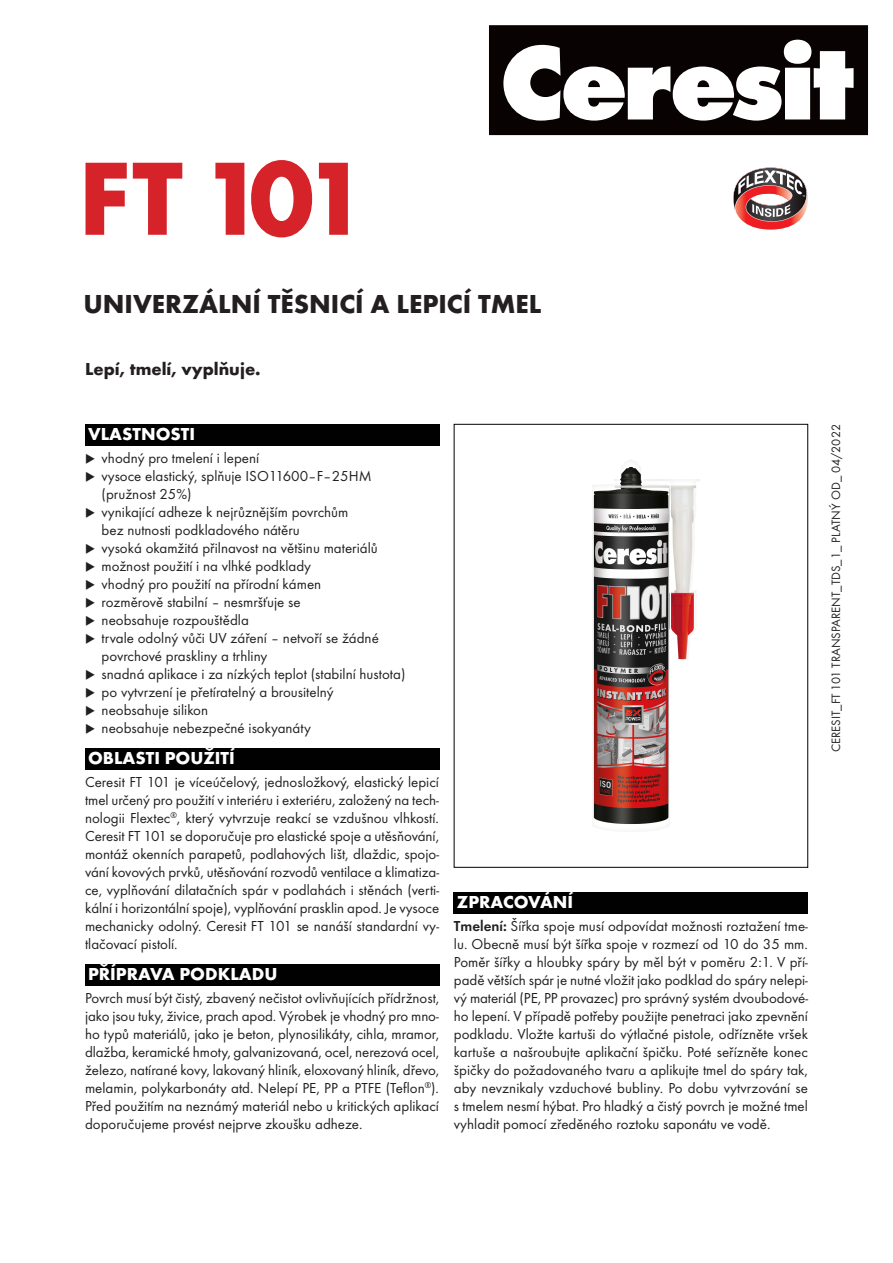
<style>
.page{position:relative;width:893px;height:1263px;background:#fff}
.page>*{position:absolute;margin:0;border:0;box-sizing:border-box;transform-origin:0 0}
.t1{font:700 108px "Futura TOT";color:#d62229}
.t2{font:700 27px "Futura TOT";color:#231f20}
.t3{font:700 18px "Futura TOT";color:#fff}
.t4{font:700 18px "Futura TOT";color:#231f20}
.t5{font:15px/18px "Futura TOT";color:#231f20}
.t6{font:12.6px "Futura TOT";color:#231f20}
.s1{font-weight:600}
</style>
<div class="page">
<div style="left:85px;top:424px;width:354px;height:21px;background:#010101"></div>
<div style="left:85px;top:748px;width:354px;height:21px;background:#010101"></div>
<div style="left:85px;top:964px;width:354px;height:21px;background:#010101"></div>
<div style="left:454px;top:892px;width:354px;height:21px;background:#010101"></div>
<div style="left:554px;top:448px;width:154px;height:395px;background:#231f20;opacity:.1"></div>
<div style="left:489px;top:25px;width:379px;height:110px;background:#080302"></div>
<svg style="left:503px;top:40px;width:351px;height:81px"></svg>
<svg style="left:733px;top:167px;width:75px;height:63px"></svg>
<h1 class="t1" style="left:78px;top:132px;width:292px">FT 101</h1>
<h2 class="t2" style="left:83px;top:288px;width:460px">UNIVERZÁLNÍ TĚSNICÍ A LEPICÍ TMEL</h2>
<p class="t4" style="left:85px;top:358px;width:177px">Lepí, tmelí, vyplňuje.</p>
<p class="t3" style="left:88px;top:423px;width:109px">VLASTNOSTI</p>
<p class="t5" style="left:85px;top:449px;width:176px">◆ vhodný pro tmelení i lepení</p>
<p class="t5" style="left:102px;top:467px;width:271px;text-indent:-17px">◆ vysoce elastický, splňuje ISO11600–F–25HM (pružnost 25%)</p>
<p class="t5" style="left:102px;top:503px;width:248px;text-indent:-17px">◆ vynikající adheze k nejrůznějším povrchům bez nutnosti podkladového nátěru</p>
<p class="t5" style="left:85px;top:539px;width:294px">◆ vysoká okamžitá přilnavost na většinu materiálů</p>
<p class="t5" style="left:85px;top:557px;width:228px">◆ možnost použití i na vlhké podklady</p>
<p class="t5" style="left:85px;top:575px;width:238px">◆ vhodný pro použití na přírodní kámen</p>
<p class="t5" style="left:85px;top:593px;width:217px">◆ rozměrově stabilní – nesmršťuje se</p>
<p class="t5" style="left:85px;top:611px;width:165px">◆ neobsahuje rozpouštědla</p>
<p class="t5" style="left:102px;top:629px;width:279px;text-indent:-17px">◆ trvale odolný vůči UV záření – netvoří se žádné povrchové praskliny a trhliny</p>
<p class="t5" style="left:85px;top:665px;width:322px">◆ snadná aplikace i za nízkých teplot (stabilní hustota)</p>
<p class="t5" style="left:85px;top:683px;width:250px">◆ po vytvrzení je přetíratelný a brousitelný</p>
<p class="t5" style="left:85px;top:701px;width:125px">◆ neobsahuje silikon</p>
<p class="t5" style="left:85px;top:719px;width:228px">◆ neobsahuje nebezpečné isokyanáty</p>
<p class="t3" style="left:88px;top:747px;width:148px">OBLASTI POUŽITÍ</p>
<p class="t5" style="left:85px;top:773px;width:356px;text-align:justify">Ceresit FT 101 je víceúčelový, jednosložkový, elastický lepicí tmel určený pro použití v interiéru i exteriéru, založený na tech&shy;nologii Flextec<sup>®</sup>, který vytvrzuje reakcí se vzdušnou vlhkostí.<br>Ceresit FT 101 se doporučuje pro elastické spoje a utěsňování, montáž okenních parapetů, podlahových lišt, dlaždic, spojo&shy;vání kovových prvků, utěsňování rozvodů ventilace a klimatiza&shy;ce, vyplňování dilatačních spár v podlahách i stěnách (verti&shy;kální i horizontální spoje), vyplňování prasklin apod. Je vysoce mechanicky odolný. Ceresit FT 101 se nanáší standardní vy&shy;tlačovací pistolí.</p>
<p class="t3" style="left:88px;top:963px;width:191px">PŘÍPRAVA PODKLADU</p>
<p class="t5" style="left:85px;top:989px;width:356px;text-align:justify">Povrch musí být čistý, zbavený nečistot ovlivňujících přídržnost, jako jsou tuky, živice, prach apod. Výrobek je vhodný pro mno&shy;ho typů materiálů, jako je beton, plynosilikáty, cihla, mramor, dlažba, keramické hmoty, galvanizovaná, ocel, nerezová ocel, železo, natírané kovy, lakovaný hliník, eloxovaný hliník, dřevo, melamin, polykarbonáty atd. Nelepí PE, PP a PTFE (Teflon<sup>®</sup>).<br>Před použitím na neznámý materiál nebo u kritických aplikací doporučujeme provést nejprve zkoušku adheze.</p>
<p class="t3" style="left:457px;top:891px;width:118px">ZPRACOVÁNÍ</p>
<p class="t5" style="left:454px;top:917px;width:356px;text-align:justify"><span class="s1">Tmelení:</span> Šířka spoje musí odpovídat možnosti roztažení tme&shy;lu. Obecně musí být šířka spoje v rozmezí od 10 do 35 mm.<br>Poměr šířky a hloubky spáry by měl být v poměru 2:1. V pří&shy;padě větších spár je nutné vložit jako podklad do spáry nelepi&shy;vý materiál (PE, PP provazec) pro správný systém dvoubodové&shy;ho lepení. V případě potřeby použijte penetraci jako zpevnění podkladu. Vložte kartuši do výtlačné pistole, odřízněte vršek kartuše a našroubujte aplikační špičku. Poté seřízněte konec špičky do požadovaného tvaru a aplikujte tmel do spáry tak, aby nevznikaly vzduchové bubliny. Po dobu vytvrzování se s tmelem nesmí hýbat. Pro hladký a čistý povrch je možné tmel vyhladit pomocí zředěného roztoku saponátu ve vodě.</p>
<p class="t6" style="left:828px;top:752px;width:330px;rotate:-90deg">CERESIT_FT 101 TRANSPARENT_TDS_1_ PLATNÝ OD_ 04/2022</p>
</div>
